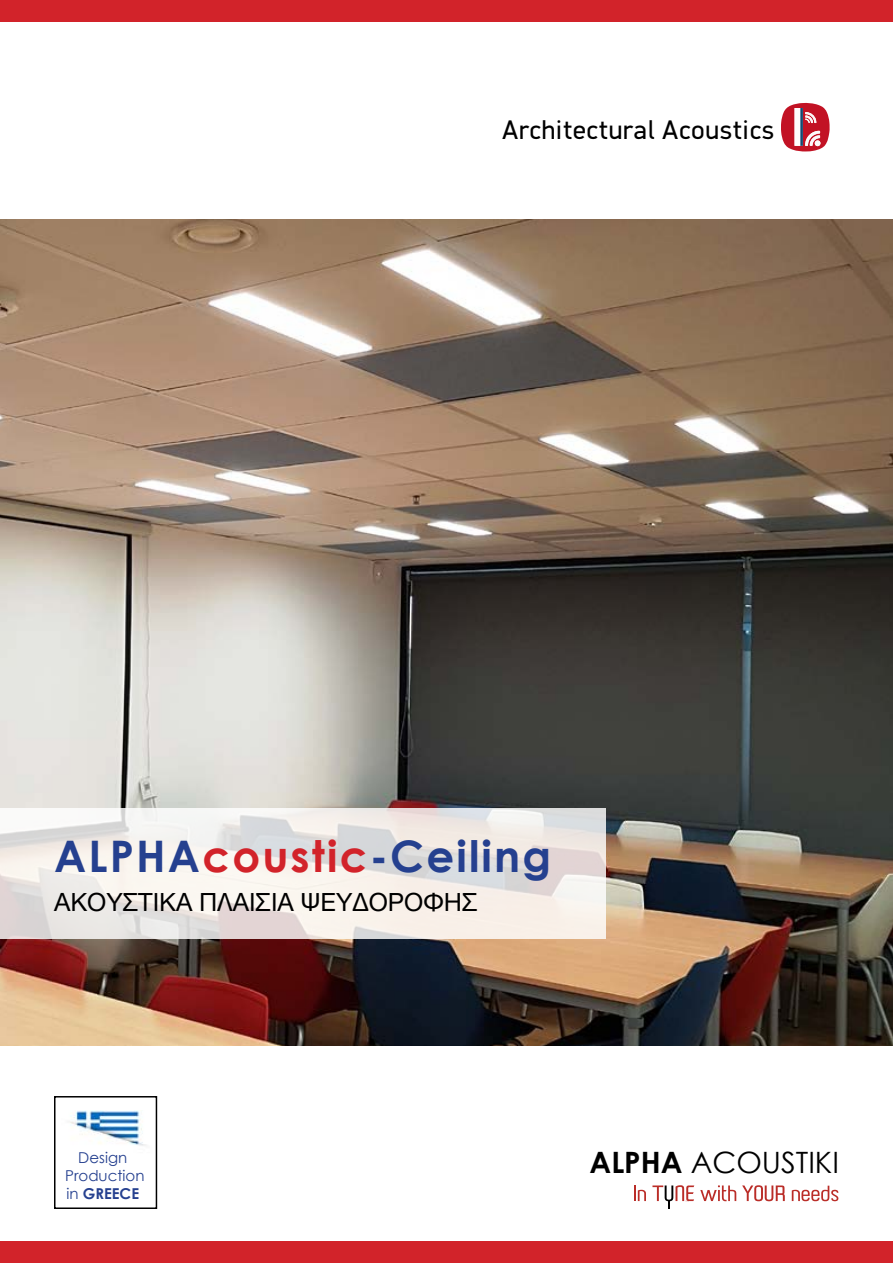
<style>
.page{position:relative;width:893px;height:1263px;background:#fff}
.page>*{position:absolute;margin:0;border:0;box-sizing:border-box;transform-origin:0 0}
.t1{font:700 43.5px "Century Gothic";letter-spacing:.05em;color:#25408f}
.t2{font:29.4px "Century Gothic";color:#000}
.t3{font:27px "CF Helvetica";color:#000}
.t4{font:27px "PF Din Display";letter-spacing:.025em;color:#000}
.t5{font:15px/18px "Century Gothic";color:#25408f}
.s1{color:#d2232a}
.s2{font-weight:700}
</style>
<div class="page">
<div style="left:0;top:0;width:893px;height:21px;background:#d2232a"></div>
<div style="left:0;top:1242px;width:893px;height:21px;background:#d2232a"></div>
<svg style="left:634px;top:1185px;width:12px;height:16px"></svg>
<svg style="left:700px;top:1185px;width:36px;height:16px"></svg>
<svg style="left:742px;top:1185px;width:43px;height:16px"></svg>
<svg style="left:792px;top:1186px;width:46px;height:15px"></svg>
<svg style="left:652px;top:1185px;width:42px;height:24px"></svg>
<svg style="left:781px;top:103px;width:49px;height:49px"></svg>
<img style="left:70px;top:1110px;width:88px;height:47px">
<div style="left:54px;top:1096px;width:103px;height:113px;border:2px solid #000"></div>
<img style="left:0;top:219px;width:893px;height:826px">
<svg style="left:0;top:809px;width:605px;height:130px"></svg>
<p class="t4" style="left:502px;top:113px;width:274px">Architectural Acoustics</p>
<p class="t1" style="left:54px;top:823px;width:499px">ALPHA<span class="s1">coustic</span>-Ceiling</p>
<p class="t3" style="left:54px;top:887px;width:425px">ΑΚΟΥΣΤΙΚΆ ΠΛΑΊΣΙΑ ΨΕΥΔΟΡΟΦΉΣ</p>
<p class="t5" style="left:78px;top:1148px;width:50px">Design</p>
<p class="t5" style="left:65px;top:1166px;width:81px">Production in <span class="s2">GREECE</span></p>
<p class="t2" style="left:590px;top:1142px;width:251px"><span class="s2">ALPHA</span> ACOUSTIKI</p>
</div>
